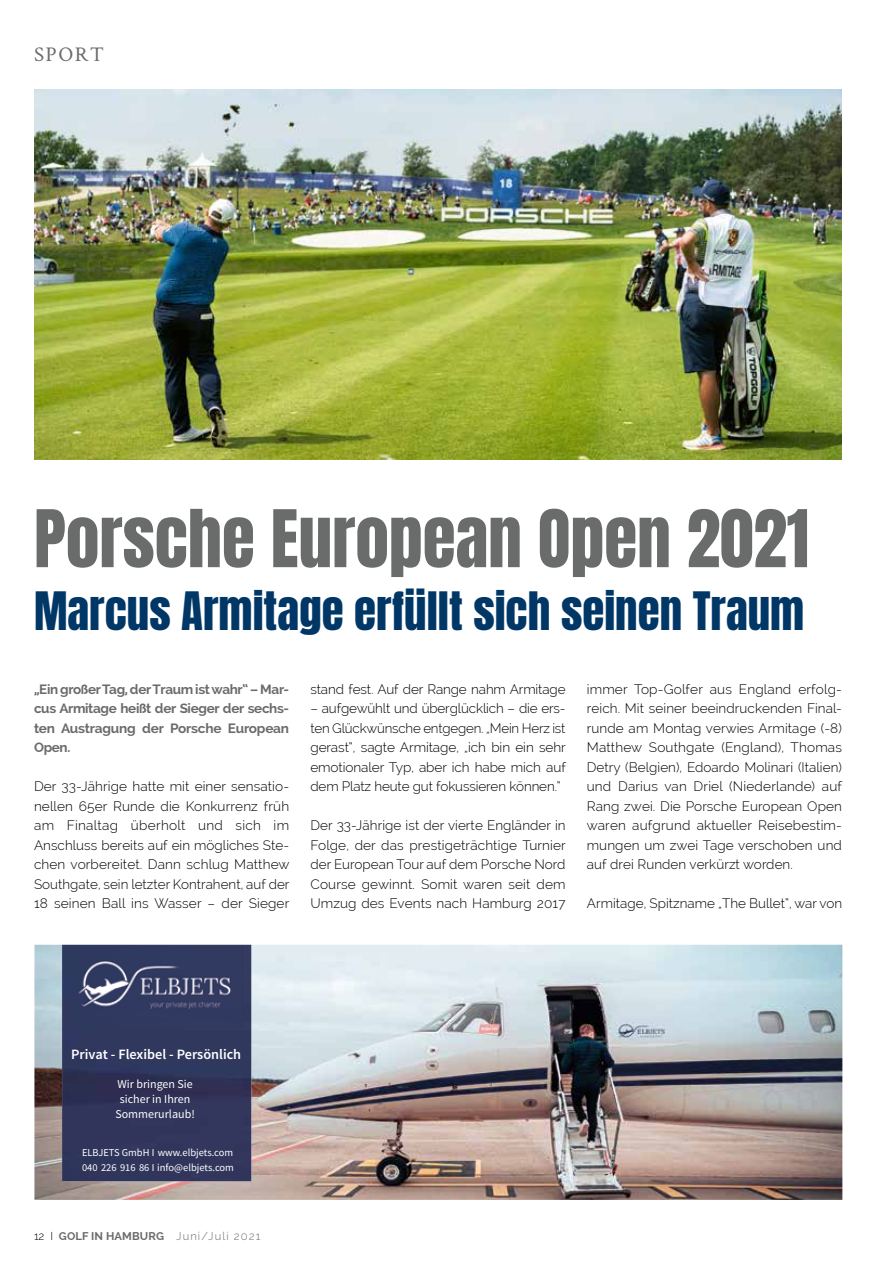
<style>
.page{position:relative;width:893px;height:1263px;background:#fff}
.page>*{position:absolute;margin:0;border:0;box-sizing:border-box;transform-origin:0 0}
.t1{font:67.5px "Anton";color:#6a6c6c}
.t2{font:45px "Anton";color:#003766}
.t3{font:21px "Crimson";letter-spacing:.075em;color:#6a6c6c}
.t4{font:600 14.25px "Source Sans Pro";color:#fff}
.t5{font:300 13.5px/19.5px "Raleway";letter-spacing:.005em;color:#000;text-align:justify}
.t6{font:700 13.5px/19.5px "Raleway";letter-spacing:-.02em;color:#6a6c6c;text-align:justify}
.t7{font:12px/15px "Source Sans Pro";color:#fff;text-align:center}
.t8{font:700 11.25px "Raleway";letter-spacing:.01em;color:#6a6c6c}
.t9{font:10.5px/15px "Source Sans Pro";color:#fff}
.s1{font-weight:300;color:#000}
.s2{font-weight:300}
</style>
<div class="page">
<img style="left:34px;top:945px;width:808px;height:255px">
<img style="left:62px;top:945px;width:189px;height:236px">
<img style="left:74px;top:947px;width:169px;height:81px">
<img style="left:34px;top:89px;width:808px;height:371px">
<h3 class="t3" style="left:34px;top:40px;width:71px">SPORT</h3>
<h1 class="t1" style="left:34px;top:504px;width:777px">Porsche European Open 2021</h1>
<h2 class="t2" style="left:34px;top:588px;width:772px">Marcus Armitage erfüllt sich seinen Traum</h2>
<p class="t6" style="left:34px;top:679px;width:257px">„Ein großer Tag, der Traum ist wahr“ – Mar&shy;cus Armitage heißt der Sieger der sechs&shy;ten Austragung der Porsche European Open.</p>
<p class="t5" style="left:34px;top:777px;width:257px">Der 33-Jährige hatte mit einer sensatio&shy;nellen 65er Runde die Konkurrenz früh am Finaltag überholt und sich im Anschluss bereits auf ein mögliches Ste&shy;chen vorbereitet. Dann schlug Matthew Southgate, sein letzter Kontrahent, auf der 18 seinen Ball ins Wasser – der Sieger</p>
<p class="t5" style="left:310px;top:679px;width:257px">stand fest. Auf der Range nahm Armitage</p>
<p class="t5" style="left:310px;top:699px;width:257px">– aufgewühlt und überglücklich – die ers&shy;ten Glückwünsche entgegen. „Mein Herz ist gerast“, sagte Armitage, „ich bin ein sehr emotionaler Typ, aber ich habe mich auf dem Platz heute gut fokussieren können.“</p>
<p class="t5" style="left:310px;top:816px;width:257px">Der 33-Jährige ist der vierte Engländer in Folge, der das prestigeträchtige Turnier der European Tour auf dem Porsche Nord Course gewinnt. Somit waren seit dem Umzug des Events nach Hamburg 2017</p>
<p class="t5" style="left:587px;top:679px;width:257px">immer Top-Golfer aus England erfolg&shy;reich. Mit seiner beeindruckenden Final&shy;runde am Montag verwies Armitage (-8)<br>Matthew Southgate (England), Thomas Detry (Belgien), Edoardo Molinari (Italien) und Darius van Driel (Niederlande) auf Rang zwei. Die Porsche European Open waren aufgrund aktueller Reisebestim&shy;mungen um zwei Tage verschoben und auf drei Runden verkürzt worden.</p>
<p class="t5" style="left:587px;top:894px;width:257px">Armitage, Spitzname „The Bullet“, war von</p>
<p class="t4" style="left:71px;top:1045px;width:172px">Privat - Flexibel - Persönlich</p>
<p class="t7" style="left:115px;top:1076px;width:81px">Wir bringen Sie sicher in Ihren<br>Sommerurlaub!</p>
<p class="t9" style="left:82px;top:1145px;width:153px">ELBJETS GmbH I www.elbjets.com<br>040 226 916 86 I info@elbjets.com</p>
<p class="t8" style="left:34px;top:1229px;width:228px"><span class="s1">12 I</span> GOLF IN HAMBURG <span class="s2">Juni/Juli 2021</span></p>
</div>
